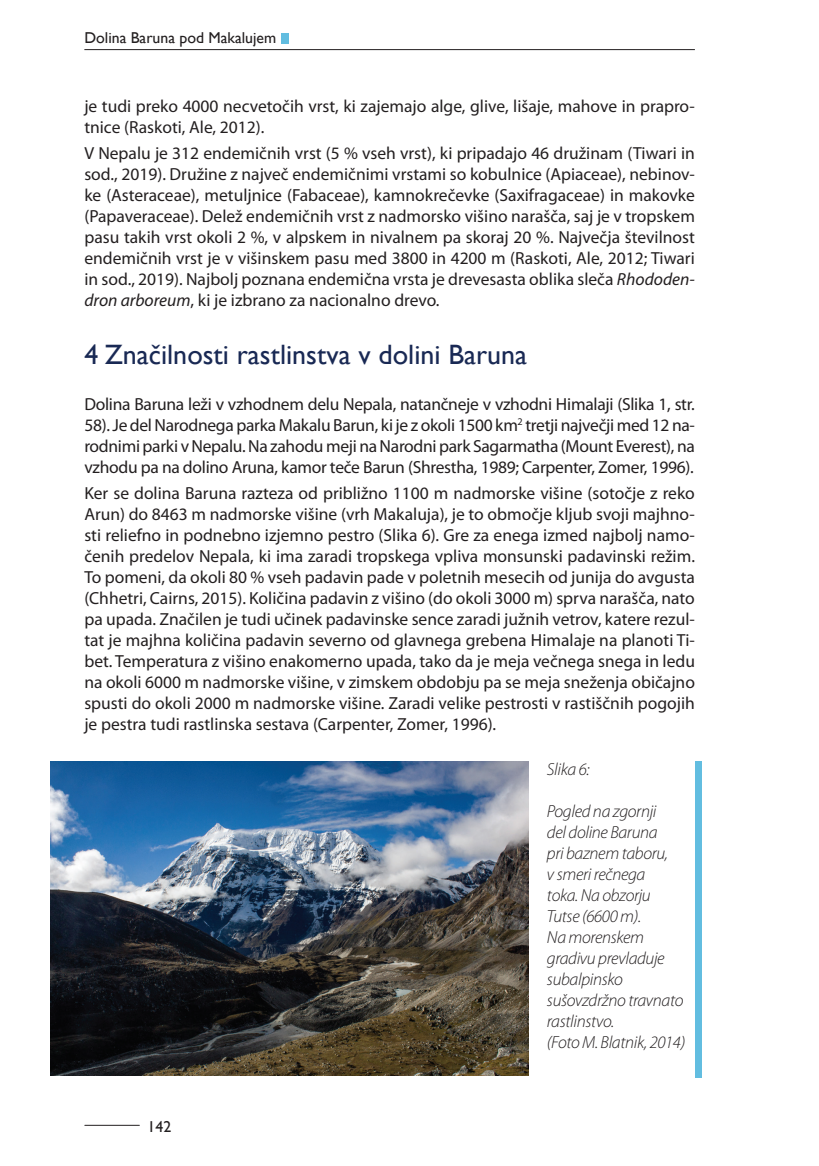
<style>
.page{position:relative;width:819px;height:1166px;background:#fff}
.page>*{position:absolute;margin:0;border:0;box-sizing:border-box;transform-origin:0 0}
.t1{font:28px "Gill Sans";color:#192954}
.t2{font:17.5px/21px "Myriad Pro";color:#231f20;text-align:justify}
.t3{font:italic 300 17.5px/21px "Myriad Pro";letter-spacing:-.02em;color:#231f20}
.t4{font:15.75px "Gill Sans";color:#231f20}
.s1{font-style:italic}
</style>
<div class="page">
<hr style="left:84px;top:49px;width:610px;height:1px;background:#231f20">
<div style="left:282px;top:33px;width:7px;height:11px;background:#62bde0"></div>
<hr style="left:85px;top:1125px;width:54px;height:1px;background:#231f20">
<img style="left:50px;top:761px;width:478px;height:314px">
<div style="left:694px;top:761px;width:7px;height:317px;background:#62bde0"></div>
<p class="t4" style="left:84px;top:28px;width:193px">Dolina Baruna pod Makalujem</p>
<p class="t2" style="left:84px;top:96px;width:612px">je tudi preko 4000 necvetočih vrst, ki zajemajo alge, glive, lišaje, mahove in prapro&shy;tnice (Raskoti, Ale, 2012).</p>
<p class="t2" style="left:84px;top:143px;width:612px">V Nepalu je 312 endemičnih vrst (5 % vseh vrst), ki pripadajo 46 družinam (Tiwari in sod., 2019). Družine z največ endemičnimi vrstami so kobulnice (Apiaceae), nebinov&shy;ke (Asteraceae), metuljnice (Fabaceae), kamnokrečevke (Saxifragaceae) in makovke (Papaveraceae). Delež endemičnih vrst z nadmorsko višino narašča, saj je v tropskem pasu takih vrst okoli 2 %, v alpskem in nivalnem pa skoraj 20 %. Največja številnost endemičnih vrst je v višinskem pasu med 3800 in 4200 m (Raskoti, Ale, 2012; Tiwari in sod., 2019). Najbolj poznana endemična vrsta je drevesasta oblika sleča <span class="s1">Rhododen&shy;dron arboreum</span>, ki je izbrano za nacionalno drevo.</p>
<h1 class="t1" style="left:84px;top:338px;width:444px">4 Značilnosti rastlinstva v dolini Baruna</h1>
<p class="t2" style="left:84px;top:393px;width:612px">Dolina Baruna leži v vzhodnem delu Nepala, natančneje v vzhodni Himalaji (Slika 1, str.<br>58). Je del Narodnega parka Makalu Barun, ki je z okoli 1500 km<sup>2</sup> tretji največji med 12 na&shy;rodnimi parki v Nepalu. Na zahodu meji na Narodni park Sagarmatha (Mount Everest), na vzhodu pa na dolino Aruna, kamor teče Barun (Shrestha, 1989; Carpenter, Zomer, 1996).</p>
<p class="t2" style="left:84px;top:482px;width:612px">Ker se dolina Baruna razteza od približno 1100 m nadmorske višine (sotočje z reko Arun) do 8463 m nadmorske višine (vrh Makaluja), je to območje kljub svoji majhno&shy;sti reliefno in podnebno izjemno pestro (Slika 6). Gre za enega izmed najbolj namo&shy;čenih predelov Nepala, ki ima zaradi tropskega vpliva monsunski padavinski režim.<br>To pomeni, da okoli 80 % vseh padavin pade v poletnih mesecih od junija do avgusta (Chhetri, Cairns, 2015). Količina padavin z višino (do okoli 3000 m) sprva narašča, nato pa upada. Značilen je tudi učinek padavinske sence zaradi južnih vetrov, katere rezul&shy;tat je majhna količina padavin severno od glavnega grebena Himalaje na planoti Ti&shy;bet. Temperatura z višino enakomerno upada, tako da je meja večnega snega in ledu na okoli 6000 m nadmorske višine, v zimskem obdobju pa se meja sneženja običajno spusti do okoli 2000 m nadmorske višine. Zaradi velike pestrosti v rastiščnih pogojih je pestra tudi rastlinska sestava (Carpenter, Zomer, 1996).</p>
<p class="t3" style="left:547px;top:758px;width:44px">Slika 6:</p>
<p class="t3" style="left:547px;top:800px;width:140px">Pogled na zgornji<br>del doline Baruna<br>pri baznem taboru,<br>v smeri rečnega<br>toka. Na obzorju<br>Tutse (6600 m).<br>Na morenskem gradivu prevladuje subalpinsko sušovzdržno travnato rastlinstvo.<br>(Foto M. Blatnik, 2014)</p>
<p class="t4" style="left:148px;top:1118px;width:25px">142</p>
</div>
